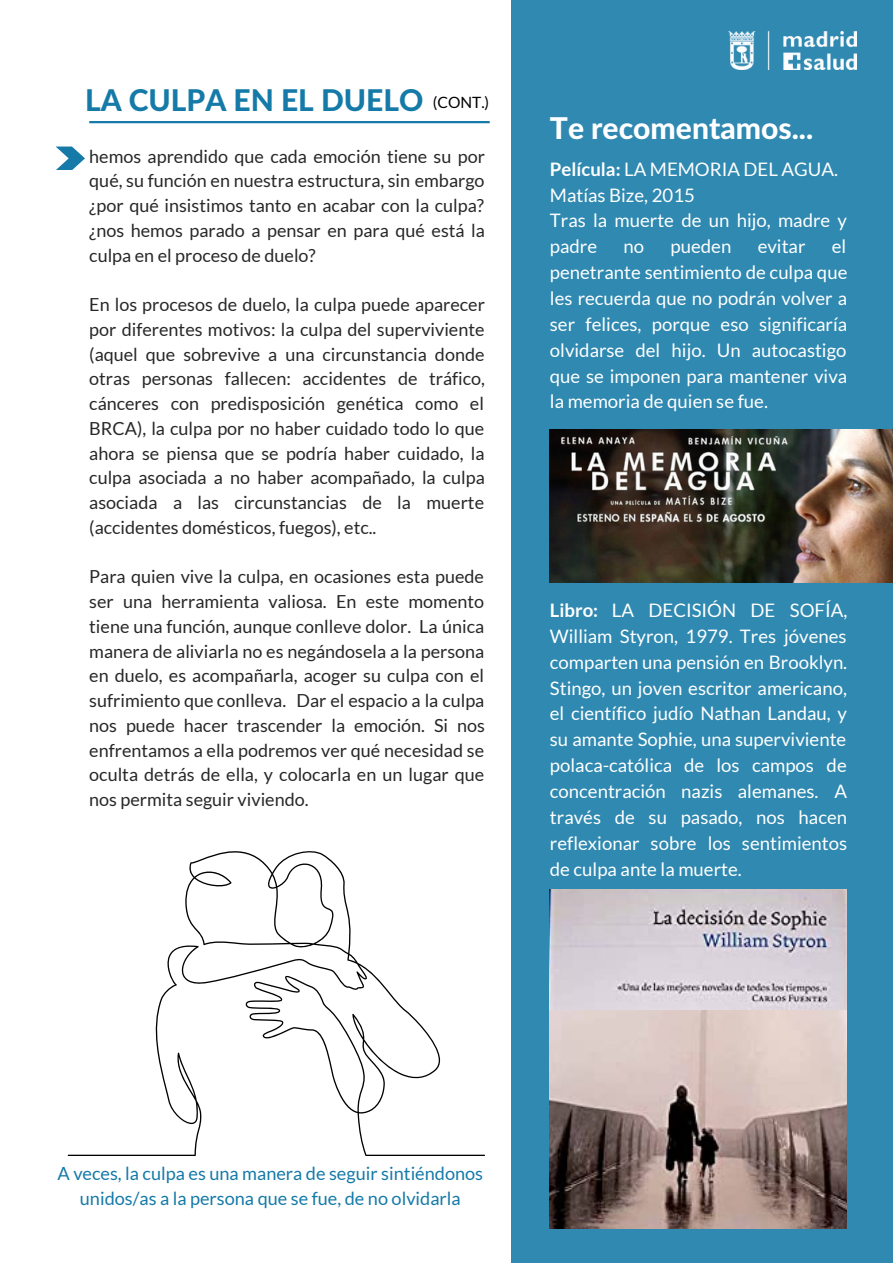
<style>
.page{position:relative;width:893px;height:1264px;background:#fff}
.page>*{position:absolute;margin:0;border:0;box-sizing:border-box;transform-origin:0 0}
.t1{font:800 30px "Lato Latin";color:#fff}
.t2{font:800 30px "Lato Latin";color:#157aa8}
.t3{font:18.6px/25.8px "Lato";color:#fff;text-align:justify}
.t4{font:18.15px/24.8px "Lato";color:#157aa8;text-align:center}
.t5{font:18px/24.8px "Lato";color:#282828;text-align:justify}
.t6{font:15.6px "Lato";color:#000}
.s1{font-weight:700}
</style>
<div class="page">
<div style="left:511px;top:0;width:381px;height:1262px;background:#2f89b1"></div>
<img style="left:728px;top:31px;width:128px;height:38px">
<hr style="left:89px;top:121px;width:400px;height:2px;background:#157aa8">
<svg style="left:56px;top:146px;width:29px;height:24px"></svg>
<img style="left:550px;top:430px;width:342px;height:153px">
<img style="left:550px;top:1009px;width:296px;height:219px">
<img style="left:550px;top:889px;width:296px;height:120px">
<svg style="left:68px;top:851px;width:417px;height:304px"></svg>
<h1 class="t2" style="left:85px;top:87px;width:340px">LA CULPA EN EL DUELO</h1>
<p class="t6" style="left:432px;top:93px;width:58px">(CONT.)</p>
<p class="t5" style="left:89px;top:143px;width:397px">hemos aprendido que cada emoción tiene su por qué, su función en nuestra estructura, sin embargo ¿por qué insistimos tanto en acabar con la culpa? ¿nos hemos parado a pensar en para qué está la culpa en el proceso de duelo?</p>
<p class="t5" style="left:89px;top:292px;width:397px">En los procesos de duelo, la culpa puede aparecer por diferentes motivos: la culpa del superviviente (aquel que sobrevive a una circunstancia donde otras personas fallecen: accidentes de tráfico, cánceres con predisposición genética como el BRCA), la culpa por no haber cuidado todo lo que ahora se piensa que se podría haber cuidado, la culpa asociada a no haber acompañado, la culpa asociada a las circunstancias de la muerte (accidentes domésticos, fuegos), etc..</p>
<p class="t5" style="left:89px;top:564px;width:397px">Para quien vive la culpa, en ocasiones esta puede ser una herramienta valiosa. En este momento tiene una función, aunque conlleve dolor. La única manera de aliviarla no es negándosela a la persona en duelo, es acompañarla, acoger su culpa con el sufrimiento que conlleva. Dar el espacio a la culpa nos puede hacer trascender la emoción. Si nos enfrentamos a ella podremos ver qué necesidad se oculta detrás de ella, y colocarla en un lugar que nos permita seguir viviendo.</p>
<h1 class="t1" style="left:550px;top:115px;width:265px">Te recomentamos...</h1>
<p class="t3" style="left:550px;top:155px;width:298px;text-align:left"><span class="s1">Película:</span> LA MEMORIA DEL AGUA.<br>Matías Bize, 2015<br>Tras la muerte de un hijo, madre y padre</p>
<p class="t3" style="left:550px;top:233px;width:299px;text-indent:282px">el penetrante sentimiento de culpa que les recuerda que no podrán volver a ser felices, porque eso significaría olvidarse del hijo. Un autocastigo que se imponen para mantener viva la memoria de quien se fue.</p>
<p class="t3" style="left:623px;top:233px;width:22px">no</p>
<p class="t3" style="left:670px;top:233px;width:62px">pueden</p>
<p class="t3" style="left:757px;top:233px;width:49px">evitar</p>
<p class="t3" style="left:550px;top:597px;width:299px"><span class="s1">Libro:</span> LA DECISIÓN DE SOFÍA, William Styron, 1979. Tres jóvenes comparten una pensión en Brooklyn.<br>Stingo, un joven escritor americano, el científico judío Nathan Landau, y su amante Sophie, una superviviente polaca-católica de los campos de concentración nazis alemanes. A través de su pasado, nos hacen reflexionar sobre los sentimientos de culpa ante la muerte.</p>
<p class="t4" style="left:57px;top:1160px;width:427px">A veces, la culpa es una manera de seguir sintiéndonos unidos/as a la persona que se fue, de no olvidarla</p>
</div>
